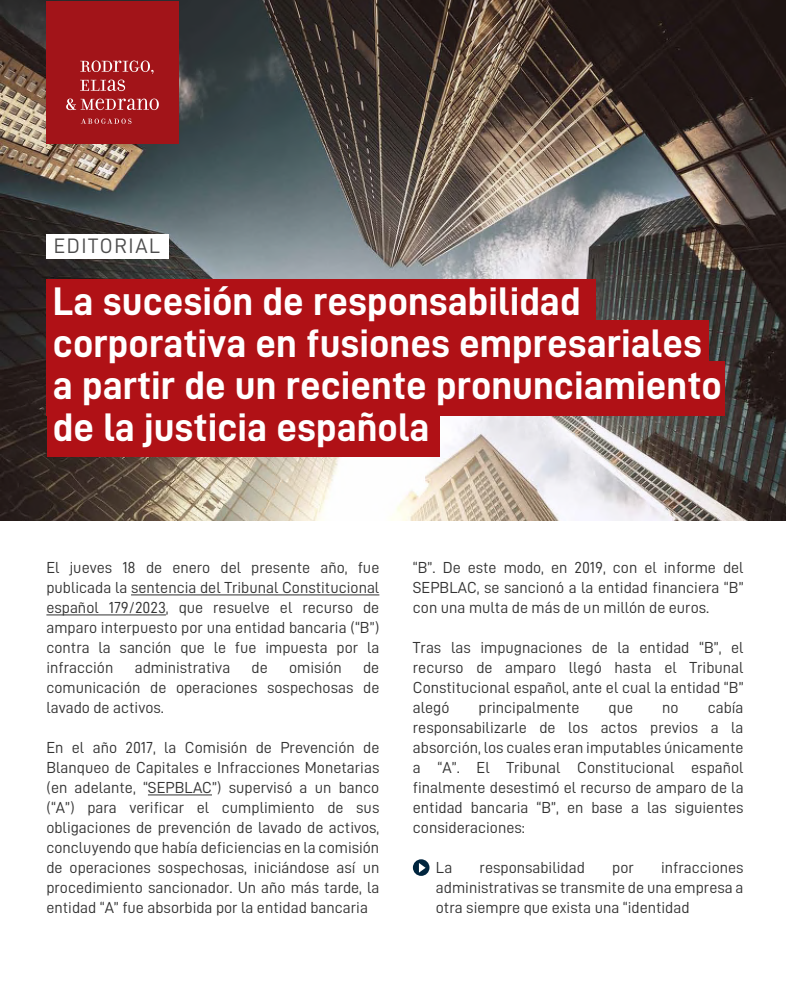
<style>
.page{position:relative;width:786px;height:983px;background:#fff}
.page>*{position:absolute;margin:0;border:0;box-sizing:border-box;transform-origin:0 0}
.t1{font:40px/42px "D DIN Bold";color:#fff}
.t2{font:21px "D DIN";letter-spacing:.075em;color:#4d4d4d}
.t3{font:16px/20px "D DIN";color:#333;text-align:justify}
</style>
<div class="page">
<img style="left:0;top:0;width:785px;height:520px">
<div style="left:46px;top:279px;width:549px;height:49px;background:#b01116"></div>
<div style="left:46px;top:320px;width:662px;height:60px;background:#b01116"></div>
<div style="left:46px;top:361px;width:678px;height:54px;background:#b01116"></div>
<div style="left:47px;top:402px;width:392px;height:54px;background:#b01116"></div>
<div style="left:46px;top:1px;width:132px;height:143px;background:#a21419"></div>
<svg style="left:80px;top:61px;width:73px;height:13px"></svg>
<svg style="left:80px;top:80px;width:45px;height:11px"></svg>
<svg style="left:66px;top:99px;width:93px;height:11px"></svg>
<svg style="left:81px;top:119px;width:50px;height:5px"></svg>
<div style="left:46px;top:234px;width:123px;height:24px;background:#fff"></div>
<hr style="left:131px;top:594px;width:248px;height:1px;background:#333">
<hr style="left:46px;top:614px;width:120px;height:1px;background:#333">
<hr style="left:148px;top:794px;width:64px;height:1px;background:#333">
<svg style="left:413px;top:859px;width:16px;height:17px"></svg>
<svg style="left:419px;top:863px;width:6px;height:10px"></svg>
<h2 class="t2" style="left:54px;top:234px;width:108px">EDITORIAL</h2>
<h1 class="t1" style="left:53px;top:279px;width:670px">La sucesión de responsabilidad corporativa en fusiones empresariales a partir de un reciente pronunciamiento de la justicia española</h1>
<p class="t3" style="left:46px;top:557px;width:334px">El jueves 18 de enero del presente año, fue publicada la sentencia del Tribunal Constitucional español 179/2023, que resuelve el recurso de amparo interpuesto por una entidad bancaria (“B”) contra la sanción que le fue impuesta por la infracción</p>
<p class="t3" style="left:135px;top:657px;width:97px">administrativa</p>
<p class="t3" style="left:251px;top:657px;width:18px">de</p>
<p class="t3" style="left:289px;top:657px;width:54px">omisión</p>
<p class="t3" style="left:46px;top:657px;width:334px;text-indent:316px">de comunicación de operaciones sospechosas de lavado de activos.</p>
<p class="t3" style="left:46px;top:737px;width:334px">En el año 2017, la Comisión de Prevención de Blanqueo de Capitales e Infracciones Monetarias (en adelante, “SEPBLAC”) supervisó a un banco (“A”) para verificar el cumplimiento de sus obligaciones de prevención de lavado de activos, concluyendo que había deficiencias en la comisión de operaciones sospechosas, iniciándose así un procedimiento sancionador. Un año más tarde, la entidad “A” fue absorbida por la entidad bancaria</p>
<p class="t3" style="left:413px;top:557px;width:332px">“B”. De este modo, en 2019, con el informe del SEPBLAC, se sancionó a la entidad financiera “B” con una multa de más de un millón de euros.</p>
<p class="t3" style="left:413px;top:637px;width:332px">Tras las impugnaciones de la entidad “B”, el recurso de amparo llegó hasta el Tribunal Constitucional español, ante el cual la entidad “B” alegó</p>
<p class="t3" style="left:413px;top:697px;width:332px;text-indent:295px">cabía responsabilizarle de los actos previos a la absorción, los cuales eran imputables únicamente a “A”. El Tribunal Constitucional español finalmente desestimó el recurso de amparo de la entidad bancaria “B”, en base a las siguientes consideraciones:</p>
<p class="t3" style="left:436px;top:857px;width:18px">La</p>
<p class="t3" style="left:479px;top:857px;width:107px">responsabilidad</p>
<p class="t3" style="left:612px;top:857px;width:23px">por</p>
<p class="t3" style="left:478px;top:697px;width:103px">principalmente</p>
<p class="t3" style="left:608px;top:697px;width:26px">que</p>
<p class="t3" style="left:662px;top:697px;width:18px">no</p>
<p class="t3" style="left:436px;top:857px;width:309px;text-indent:225px">infracciones administrativas se transmite de una empresa a otra siempre que exista una “identidad</p>
</div>
